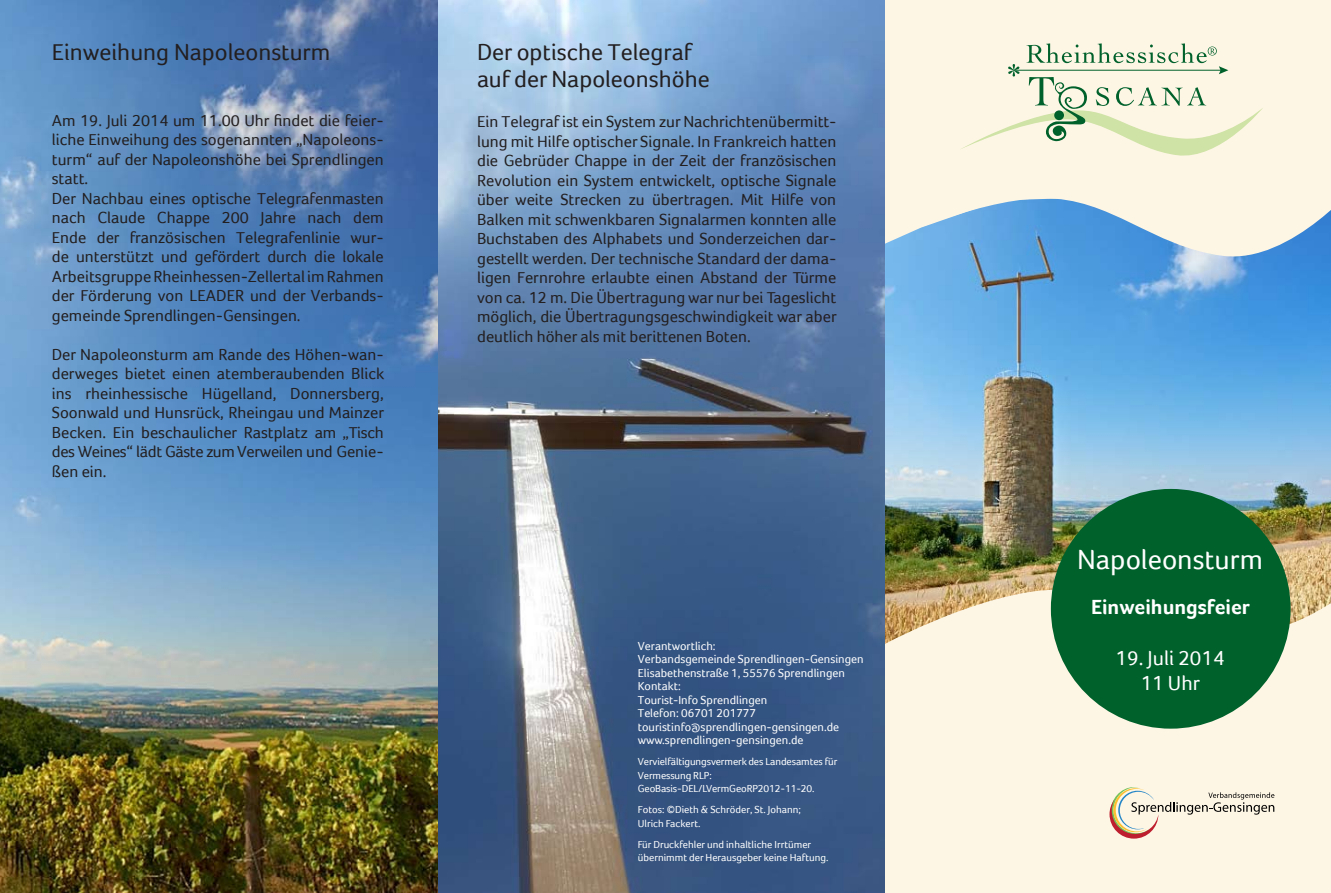
<style>
.page{position:relative;width:1331px;height:893px;background:#fff}
.page>*{position:absolute;margin:0;border:0;box-sizing:border-box;transform-origin:0 0}
.t1{font:28.5px "Foco";color:#fff}
.t2{font:24px/27px "Foco";color:#231f20}
.t3{font:700 21px "Foco";color:#fff}
.t4{font:21px/25.2px "Foco";color:#fff;text-align:center}
.t5{font:16.5px/19.5px "Foco";color:#231f20;text-align:justify}
.t6{font:12px/13.5px "Foco";color:#fff}
.t7{font:10.5px/13.5px "Foco";color:#fff}
</style>
<div class="page">
<div style="left:884px;top:0;width:447px;height:893px;background:#fef6e5"></div>
<svg style="left:961px;top:43px;width:302px;height:113px"></svg>
<svg style="left:1109px;top:787px;width:165px;height:52px"></svg>
<img style="left:884px;top:265px;width:447px;height:319px">
<svg style="left:884px;top:179px;width:447px;height:86px"></svg>
<svg style="left:884px;top:584px;width:447px;height:86px"></svg>
<div style="left:1051px;top:489px;width:239px;height:240px;background:#00612b;border-radius:50%"></div>
<img style="left:0;top:0;width:884px;height:893px">
<h2 class="t2" style="left:52px;top:38px;width:280px">Einweihung Napoleonsturm</h2>
<p class="t5" style="left:52px;top:110px;width:333px;text-align:left">Am 19. Juli 2014 um 11.00 Uhr findet die feier&shy;liche Einweihung des sogenannten „Napoleons&shy;turm“ auf der Napoleonshöhe bei Sprendlingen statt.<br>Der Nachbau eines optische Telegrafenmasten nach Claude Chappe 200 Jahre nach dem Ende der französischen Telegrafenlinie wur&shy;de unterstützt und gefördert durch die lokale Arbeitsgruppe Rheinhessen-Zellertal im Rahmen der Förderung von LEADER und der Verbands&shy;gemeinde Sprendlingen-Gensingen.</p>
<p class="t5" style="left:52px;top:344px;width:334px">Der Napoleonsturm am Rande des Höhen-wan&shy;derweges bietet einen atemberaubenden Blick ins rheinhessische Hügelland, Donnersberg, Soonwald und Hunsrück, Rheingau und Mainzer Becken. Ein beschaulicher Rastplatz am „Tisch des Weines“ lädt Gäste zum Verweilen und Genie&shy;ßen ein.</p>
<h2 class="t2" style="left:477px;top:38px;width:234px">Der optische Telegraf auf der Napoleonshöhe</h2>
<p class="t5" style="left:477px;top:112px;width:361px">Ein Telegraf ist ein System zur Nachrichtenübermitt&shy;lung mit Hilfe optischer Signale. In Frankreich hatten die Gebrüder Chappe in der Zeit der französischen Revolution ein System entwickelt, optische Signale über weite Strecken zu übertragen. Mit Hilfe von Balken mit schwenkbaren Signalarmen konnten alle Buchstaben des Alphabets und Sonderzeichen dar&shy;gestellt werden. Der technische Standard der dama&shy;ligen Fernrohre erlaubte einen Abstand der Türme von ca. 12 m. Die Übertragung war nur bei Tageslicht möglich, die Übertragungsgeschwindigkeit war aber deutlich höher als mit berittenen Boten.</p>
<p class="t6" style="left:638px;top:639px;width:227px">Verantwortlich:<br>Verbandsgemeinde Sprendlingen-Gensingen<br>Elisabethenstraße 1, 55576 Sprendlingen<br>Kontakt:<br>Tourist-Info Sprendlingen<br>Telefon: 06701 201777 touristinfo@sprendlingen-gensingen.de www.sprendlingen-gensingen.de</p>
<p class="t7" style="left:638px;top:755px;width:201px">Vervielfältigungsvermerk des Landesamtes für<br>Vermessung RLP:<br>GeoBasis-DEL/LVermGeoRP2012-11-20.</p>
<p class="t7" style="left:638px;top:803px;width:165px">Fotos: ©Dieth &amp; Schröder, St. Johann;<br>Ulrich Fackert.</p>
<p class="t7" style="left:638px;top:837px;width:192px">Für Druckfehler und inhaltliche Irrtümer übernimmt der Herausgeber keine Haftung.</p>
<h1 class="t1" style="left:1077px;top:543px;width:187px">Napoleonsturm</h1>
<p class="t3" style="left:1091px;top:595px;width:160px">Einweihungsfeier</p>
<p class="t4" style="left:1116px;top:645px;width:110px">19. Juli 2014<br>11 Uhr</p>
</div>
